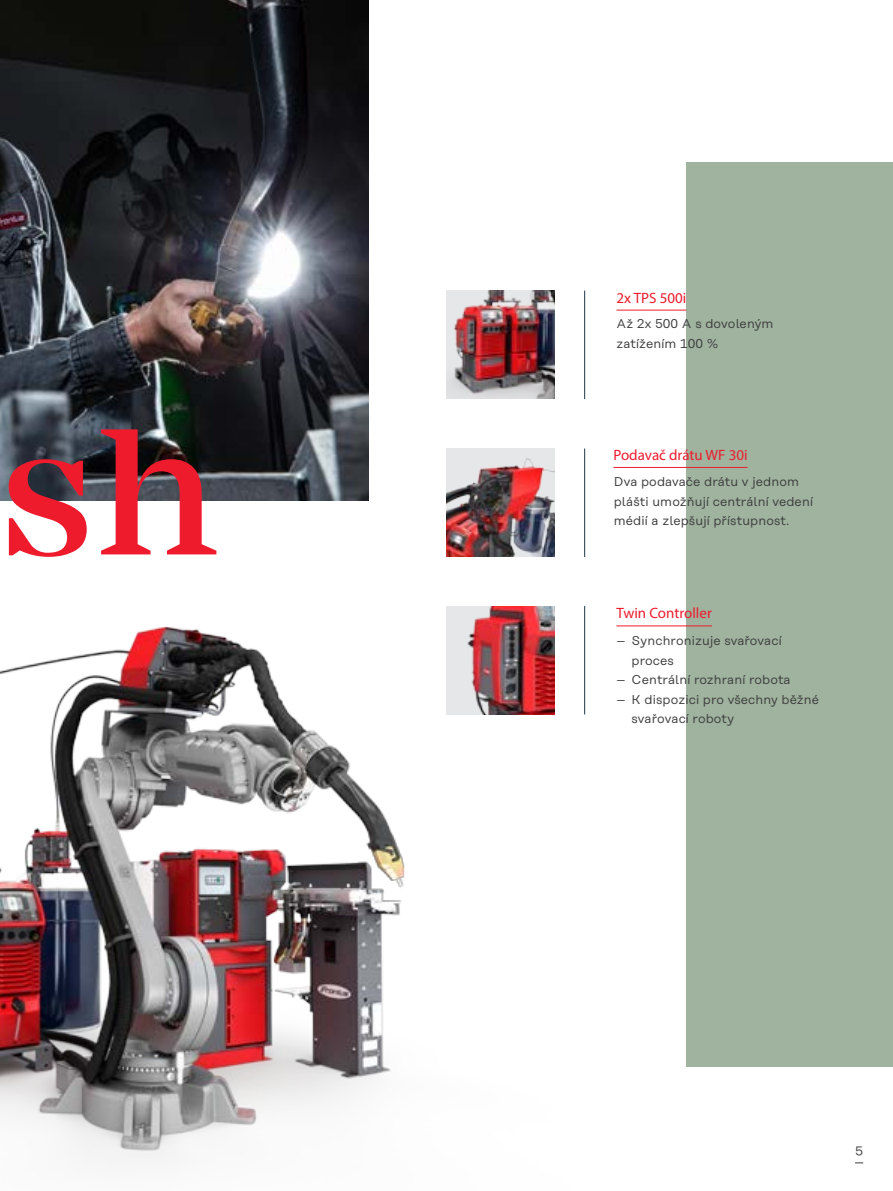
<style>
.page{position:relative;width:893px;height:1191px;background:#fff}
.page>*{position:absolute;margin:0;border:0;box-sizing:border-box;transform-origin:0 0}
.t1{font:500 186.6px "Mirador";color:#ee1b2d}
.t2{font:15px "Myriad Pro";color:#ee1b2d}
.t3{font:12.75px/19.5px "Rational Text";letter-spacing:.01em;color:#3e3e3f}
</style>
<div class="page">
<div style="left:687px;top:162px;width:206px;height:904px;background:#9fb39e"></div>
<img style="left:0;top:0;width:369px;height:500px">
<img style="left:0;top:626px;width:555px;height:538px">
<img style="left:446px;top:606px;width:109px;height:108px">
<hr style="left:584px;top:606px;width:1px;height:108px;background:#1f3643">
<img style="left:446px;top:290px;width:109px;height:108px">
<hr style="left:584px;top:290px;width:1px;height:109px;background:#1f3643">
<img style="left:446px;top:448px;width:109px;height:109px">
<hr style="left:584px;top:448px;width:1px;height:109px;background:#1f3643">
<hr style="left:616px;top:625px;width:96px;height:1px;background:#ee1b2d">
<hr style="left:616px;top:310px;width:70px;height:1px;background:#ee1b2d">
<hr style="left:613px;top:467px;width:135px;height:1px;background:#ee1b2d">
<h1 class="t1" style="left:-2px;top:383px;width:223px">sh</h1>
<p class="t2" style="left:616px;top:288px;width:71px">2x TPS 500i</p>
<p class="t3" style="left:616px;top:314px;width:158px">Až 2x 500 A s dovoleným zatížením 100 %</p>
<p class="t2" style="left:613px;top:445px;width:136px">Podavač drátu WF 30i</p>
<p class="t3" style="left:614px;top:472px;width:201px">Dva podavače drátu v jednom plášti umožňují centrální vedení médií a zlepšují přístupnost.</p>
<p class="t2" style="left:616px;top:604px;width:97px">Twin Controller</p>
<p class="t3" style="left:632px;top:631px;width:152px;text-indent:-15px">– Synchronizuje svařovací proces</p>
<p class="t3" style="left:616px;top:670px;width:176px">– Centrální rozhraní robota</p>
<p class="t3" style="left:632px;top:689px;width:189px;text-indent:-15px">– K dispozici pro všechny běžné svařovací roboty</p>
<p class="t3" style="left:855px;top:1139px;width:10px">5</p>
</div>
